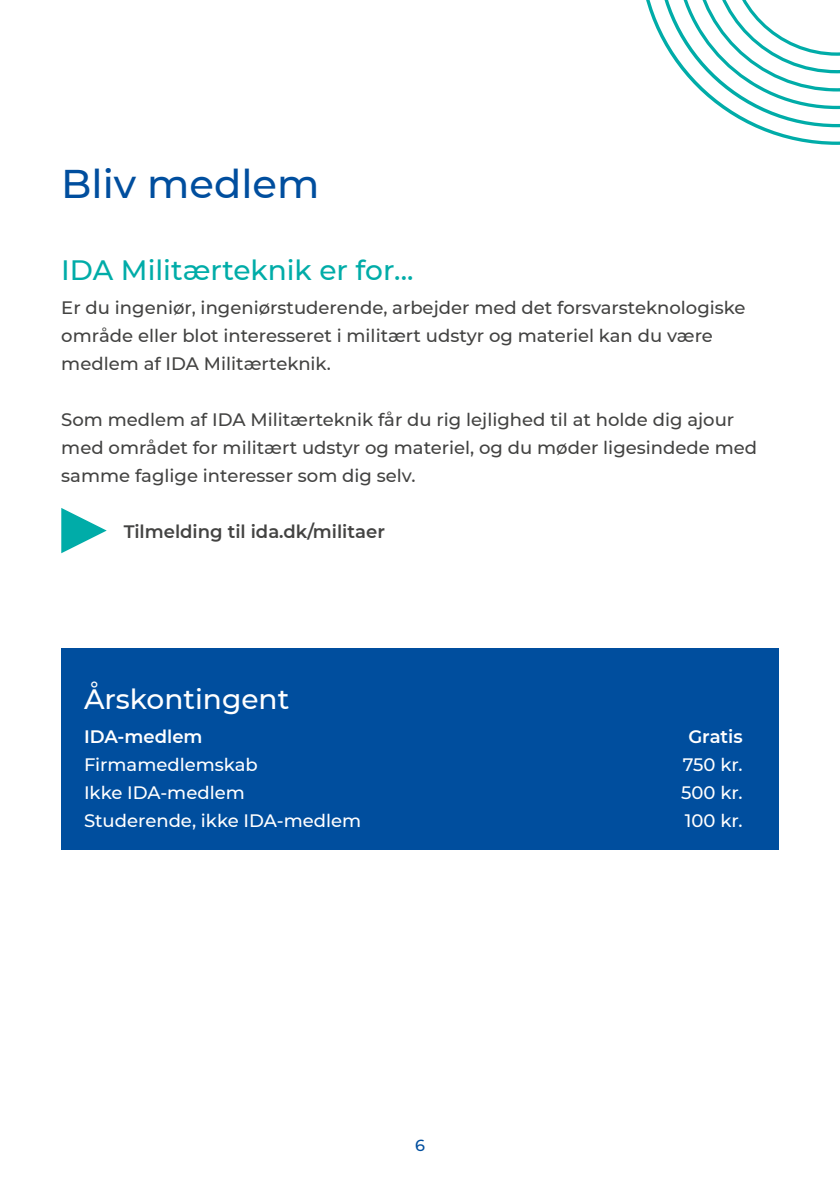
<style>
.page{position:relative;width:840px;height:1191px;background:#fff}
.page>*{position:absolute;margin:0;border:0;box-sizing:border-box;transform-origin:0 0}
.t1{font:500 40px "Montserrat";color:#004e9e}
.t2{font:500 28px "Montserrat";color:#00aca8}
.t3{font:500 28px "Montserrat";color:#fff}
.t4{font:500 18px/28px "Montserrat";color:#434342}
.t5{font:500 18px "Montserrat";color:#fff}
.t6{font:600 18px "Montserrat";color:#434342}
.t7{font:600 18px "Montserrat";color:#fff}
.t8{font:500 16px "Montserrat";color:#004e9e}
</style>
<div class="page">
<hr style="left:839px;top:0;width:1px;height:1191px;background:#004e9e">
<svg style="left:646px;top:0;width:193px;height:145px"></svg>
<svg style="left:61px;top:508px;width:46px;height:45px"></svg>
<div style="left:61px;top:648px;width:717px;height:201px;background:#004e9e"></div>
<h1 class="t1" style="left:61px;top:156px;width:259px">Bliv medlem</h1>
<h2 class="t2" style="left:61px;top:251px;width:353px">IDA Militærteknik er for...</h2>
<p class="t4" style="left:61px;top:293px;width:685px">Er du ingeniør, ingeniørstuderende, arbejder med det forsvarsteknologiske område eller blot interesseret i militært udstyr og materiel kan du være medlem af IDA Militærteknik.</p>
<p class="t4" style="left:61px;top:405px;width:697px">Som medlem af IDA Militærteknik får du rig lejlighed til at holde dig ajour med området for militært udstyr og materiel, og du møder ligesindede med samme faglige interesser som dig selv.</p>
<p class="t6" style="left:124px;top:519px;width:262px">Tilmelding til ida.dk/militaer</p>
<h2 class="t3" style="left:84px;top:680px;width:207px">Årskontingent</h2>
<p class="t7" style="left:84px;top:724px;width:120px">IDA-medlem</p>
<p class="t7" style="left:688px;top:724px;width:56px">Gratis</p>
<p class="t5" style="left:84px;top:752px;width:175px">Firmamedlemskab</p>
<p class="t5" style="left:682px;top:752px;width:61px">750 kr.</p>
<p class="t5" style="left:84px;top:780px;width:162px">Ikke IDA-medlem</p>
<p class="t5" style="left:680px;top:780px;width:63px">500 kr.</p>
<p class="t5" style="left:84px;top:808px;width:278px">Studerende, ikke IDA-medlem</p>
<p class="t5" style="left:684px;top:808px;width:59px">100 kr.</p>
<p class="t8" style="left:415px;top:1133px;width:11px">6</p>
</div>
